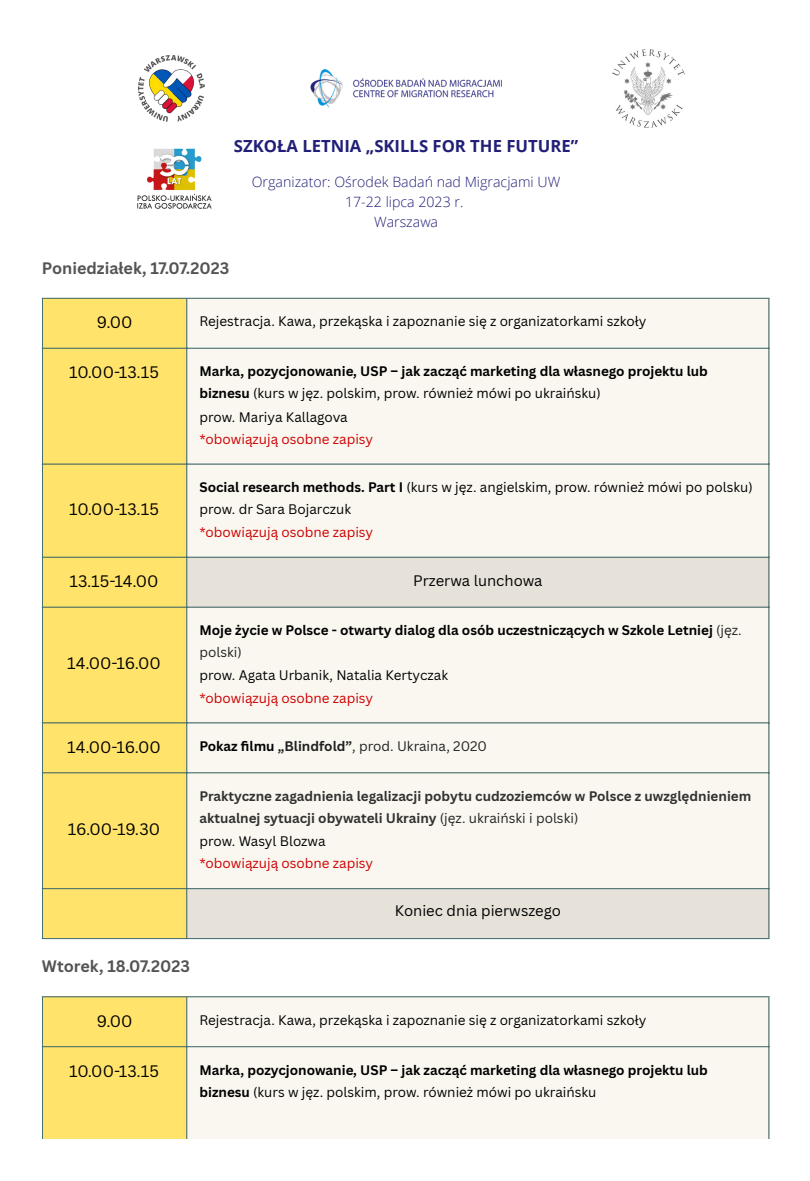
<style>
.page{position:relative;width:810px;height:1181px;background:#fff}
.page>*{position:absolute;margin:0;border:0;box-sizing:border-box;transform-origin:0 0}
.t1{font:700 16.65px "Open Sans";color:#211f77}
.t2{font:16.2px "Canva Sans";color:#000}
.t3{font:700 16.2px "Canva Sans";color:#545454}
.t4{font:14.85px "Canva Sans";color:#000}
.t5{font:300 14.25px "Open Sans";color:#211f77}
.t6{font:700 13.5px/22.5px "Canva Sans";color:#000}
.t7{font:13.5px/22.8px "Canva Sans";color:#000}
.t8{font:700 13.5px/22.5px "Canva Sans";color:#313131}
.t9{font:13.5px "Canva Sans";color:#202122}
.s1{font-weight:400}
.s2{font-weight:400;color:#c00}
.s3{font-weight:700}
.s4{color:#c00}
.s5{font-weight:400;color:#222}
.s6{font-weight:700;color:#000}
.s7{font-weight:400;color:#000}
</style>
<div class="page">
<img style="left:310px;top:69px;width:192px;height:39px">
<img style="left:138px;top:55px;width:67px;height:67px">
<img style="left:613px;top:50px;width:72px;height:78px">
<img style="left:137px;top:148px;width:75px;height:61px">
<div style="left:43px;top:299px;width:143px;height:639px;background:#ffe36b"></div>
<div style="left:187px;top:299px;width:581px;height:257px;background:#faf7f0"></div>
<svg style="left:187px;top:557px;width:581px;height:381px;fill:#faf7f0"></svg>
<hr style="left:42px;top:299px;width:1px;height:639px;background:#48716e">
<hr style="left:186px;top:299px;width:1px;height:639px;background:#48716e">
<hr style="left:768px;top:299px;width:1px;height:639px;background:#48716e">
<hr style="left:42px;top:298px;width:727px;height:1px;background:#48716e">
<hr style="left:42px;top:348px;width:727px;height:1px;background:#48716e">
<hr style="left:42px;top:463px;width:727px;height:1px;background:#48716e">
<hr style="left:42px;top:556px;width:727px;height:1px;background:#48716e">
<hr style="left:42px;top:606px;width:727px;height:1px;background:#48716e">
<hr style="left:42px;top:722px;width:727px;height:1px;background:#48716e">
<hr style="left:42px;top:772px;width:727px;height:1px;background:#48716e">
<hr style="left:42px;top:888px;width:727px;height:1px;background:#48716e">
<hr style="left:42px;top:938px;width:727px;height:1px;background:#48716e">
<div style="left:43px;top:997px;width:143px;height:141px;background:#ffe36b"></div>
<div style="left:187px;top:997px;width:581px;height:141px;background:#faf7f0"></div>
<hr style="left:42px;top:997px;width:1px;height:141px;background:#48716e">
<hr style="left:186px;top:997px;width:1px;height:141px;background:#48716e">
<hr style="left:768px;top:997px;width:1px;height:141px;background:#48716e">
<hr style="left:42px;top:996px;width:727px;height:1px;background:#48716e">
<hr style="left:42px;top:1046px;width:727px;height:1px;background:#48716e">
<hr style="left:42px;top:1161px;width:727px;height:1px;background:#48716e">
<hr style="left:42px;top:1180px;width:727px;height:1px;background:#48716e">
<p class="t1" style="left:234px;top:135px;width:346px">SZKOŁA LETNIA „SKILLS FOR THE FUTURE”</p>
<p class="t5" style="left:252px;top:172px;width:310px">Organizator: Ośrodek Badań nad Migracjami UW</p>
<p class="t5" style="left:345px;top:192px;width:120px">17-22 lipca 2023 r.</p>
<p class="t5" style="left:374px;top:211px;width:66px">Warszawa</p>
<p class="t3" style="left:42px;top:256px;width:189px">Poniedziałek, 17.07.2023</p>
<p class="t2" style="left:97px;top:311px;width:37px">9.00</p>
<p class="t7" style="left:199px;top:309px;width:448px">Rejestracja. Kawa, przekąska i zapoznanie się z organizatorkami szkoły</p>
<p class="t2" style="left:69px;top:361px;width:91px">10.00-13.15</p>
<p class="t6" style="left:199px;top:359px;width:510px">Marka, pozycjonowanie, USP – jak zacząć marketing dla własnego projektu lub biznesu <span class="s1">(kurs w jęz. polskim, prow. również mówi po ukraińsku)<br>prow. Mariya Kallagova<br></span><span class="s2">*obowiązują osobne zapisy</span></p>
<p class="t2" style="left:69px;top:498px;width:91px">10.00-13.15</p>
<p class="t7" style="left:199px;top:475px;width:555px"><span class="s3">Social research methods. Part I</span> (kurs w jęz. angielskim, prow. również mówi po polsku) prow. dr Sara Bojarczuk<br><span class="s4">*obowiązują osobne zapisy</span></p>
<p class="t2" style="left:69px;top:569px;width:91px">13.15-14.00</p>
<p class="t4" style="left:413px;top:570px;width:131px">Przerwa lunchowa</p>
<p class="t2" style="left:67px;top:652px;width:95px">14.00-16.00</p>
<p class="t6" style="left:199px;top:618px;width:544px">Moje życie w Polsce - otwarty dialog dla osób uczestniczących w Szkole Letniej <span class="s5">(jęz. polski)<br></span><span class="s1">prow. Agata Urbanik, Natalia Kertyczak<br></span><span class="s2">*obowiązują osobne zapisy</span></p>
<p class="t2" style="left:67px;top:735px;width:95px">14.00-16.00</p>
<p class="t9" style="left:199px;top:736px;width:289px"><span class="s6">Pokaz fi lmu</span> <span class="s3">„Blindfold”</span>, prod. Ukraina, 2020</p>
<p class="t2" style="left:68px;top:817px;width:94px">16.00-19.30</p>
<p class="t8" style="left:199px;top:784px;width:553px">Praktyczne zagadnienia legalizacji pobytu cudzoziemców w Polsce z uwzględnieniem aktualnej sytuacji obywateli Ukrainy <span class="s5">(jęz. ukraiński i polski)<br></span><span class="s7">prow. Wasyl Blozwa<br></span><span class="s2">*obowiązują osobne zapisy</span></p>
<p class="t4" style="left:395px;top:900px;width:168px">Koniec dnia pierwszego</p>
<p class="t3" style="left:42px;top:954px;width:149px">Wtorek, 18.07.2023</p>
<p class="t2" style="left:97px;top:1009px;width:37px">9.00</p>
<p class="t7" style="left:199px;top:1007px;width:448px">Rejestracja. Kawa, przekąska i zapoznanie się z organizatorkami szkoły</p>
<p class="t2" style="left:69px;top:1059px;width:91px">10.00-13.15</p>
<p class="t6" style="left:199px;top:1058px;width:510px">Marka, pozycjonowanie, USP – jak zacząć marketing dla własnego projektu lub biznesu <span class="s1">(kurs w jęz. polskim, prow. również mówi po ukraińsku</span></p>
</div>
